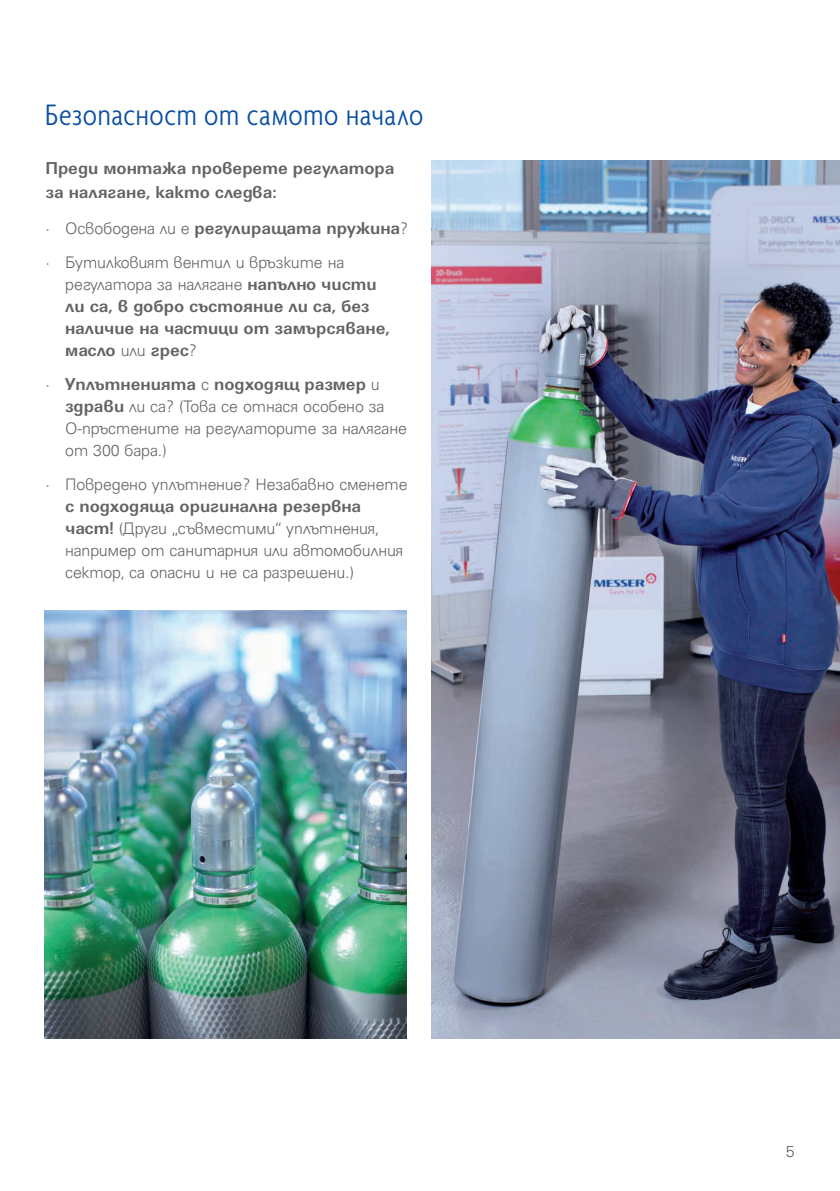
<style>
.page{position:relative;width:840px;height:1191px;background:#fff}
.page>*{position:absolute;margin:0;border:0;box-sizing:border-box;transform-origin:0 0}
.t1{font:300 condensed 32px "Agenda Bg";letter-spacing:.025em;color:#0a4fa2}
.t2{font:300 18px/22px "Universum Bg";color:#636366}
.t3{font:700 18px/22px "Universum Bg";color:#636366}
.s1{font-weight:300}
.s2{font-weight:700}
</style>
<div class="page">
<img style="left:45px;top:610px;width:361px;height:428px">
<img style="left:431px;top:160px;width:408px;height:878px">
<h1 class="t1" style="left:45px;top:96px;width:379px">Безопасност от самото начало</h1>
<p class="t3" style="left:45px;top:156px;width:350px;line-height:24px">Преди монтажа проверете регулатора за налягане, както следва:</p>
<p class="t3" style="left:45px;top:217px;width:364px"><span class="s1">• Освободена ли е</span> регулиращата пружина<span class="s1">?</span></p>
<p class="t3" style="left:65px;top:251px;width:326px;text-indent:-20px"><span class="s1">• Бутилковият вентил и връзките на регулатора за налягане</span> напълно чисти ли са, в добро състояние ли са, без наличие на частици от замърсяване, масло <span class="s1">или</span> грес<span class="s1">?</span></p>
<p class="t2" style="left:65px;top:374px;width:343px;text-indent:-20px">• <span class="s2">Уплътненията</span> с <span class="s2">подходящ размер</span> и <span class="s2">здрави</span> ли са? (Това се отнася особено за<br>О-пръстените на регулаторите за налягане от 300 бара.)</p>
<p class="t2" style="left:45px;top:473px;width:363px">• Повредено уплътнение? Незабавно сменете</p>
<p class="t2" style="left:65px;top:495px;width:339px"><span class="s2">с подходяща оригинална резервна част!</span> (Други „съвместими“ уплътнения, например от санитарния или автомобилния сектор, са опасни и не са разрешени.)</p>
<p class="t2" style="left:785px;top:1140px;width:10px">5</p>
</div>
